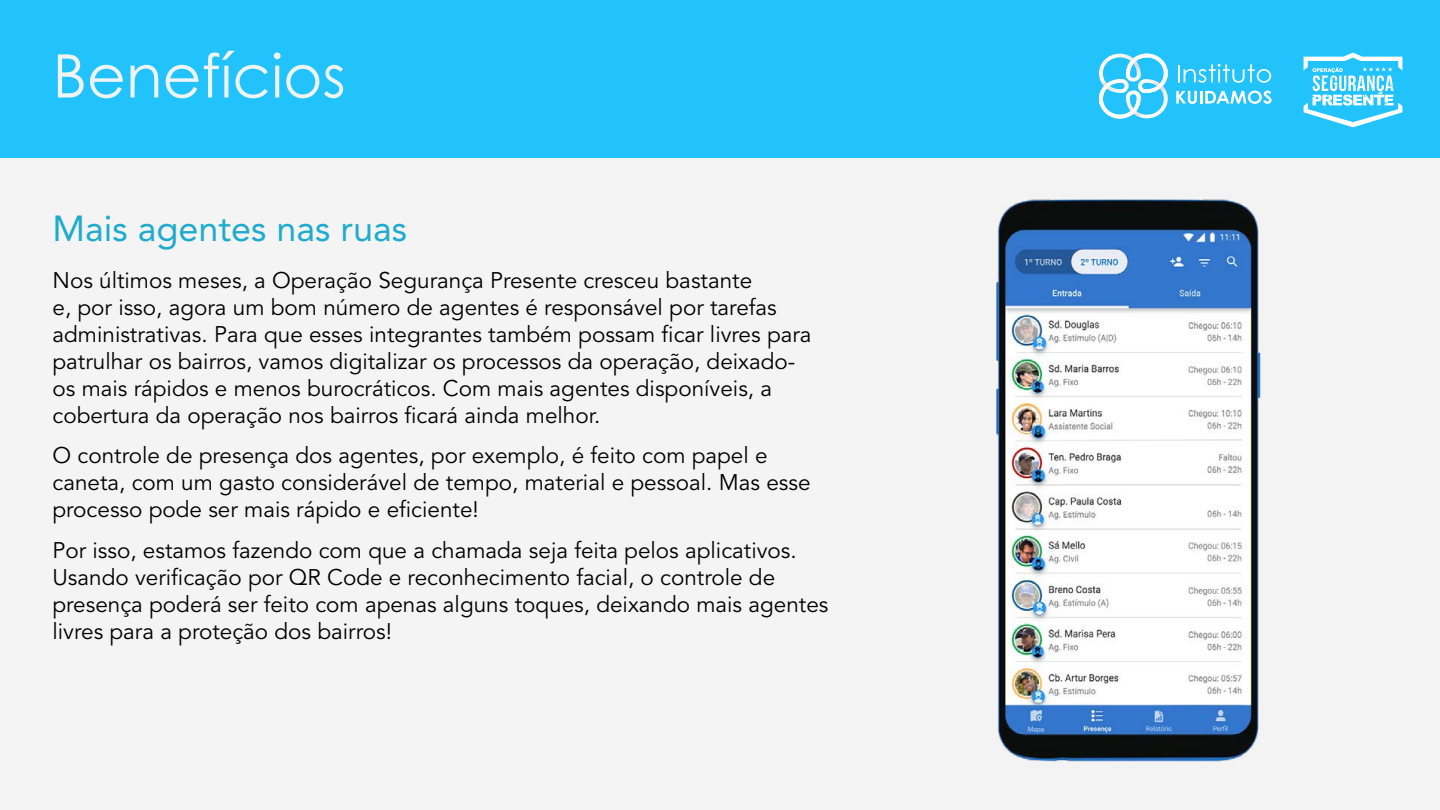
<style>
.page{position:relative;width:1440px;height:810px;background:#f3f4f3}
.page>*{position:absolute;margin:0;border:0;box-sizing:border-box;transform-origin:0 0}
.t1{font:60px "Century Gothic";color:#edf4f3}
.t2{font:36px "Avenir LT Std";color:#1fabcc}
.t3{font:22.5px/27px "Avenir LT Std";color:#000}
</style>
<div class="page">
<div style="left:0;top:0;width:1440px;height:158px;background:#22c2fc"></div>
<svg style="left:1304px;top:53px;width:98px;height:74px"></svg>
<svg style="left:1178px;top:64px;width:93px;height:19px"></svg>
<svg style="left:1176px;top:91px;width:96px;height:13px"></svg>
<svg style="left:1099px;top:53px;width:70px;height:66px"></svg>
<img style="left:996px;top:199px;width:265px;height:563px">
<h1 class="t1" style="left:52px;top:34px;width:295px">Benefícios</h1>
<h2 class="t2" style="left:52px;top:208px;width:356px">Mais agentes nas ruas</h2>
<p class="t3" style="left:52px;top:267px;width:761px">Nos últimos meses, a Operação Segurança Presente cresceu bastante<br>e, por isso, agora um bom número de agentes é responsável por tarefas administrativas. Para que esses integrantes também possam ficar livres para patrulhar os bairros, vamos digitalizar os processos da operação, deixado&shy;os mais rápidos e menos burocráticos. Com mais agentes disponíveis, a cobertura da operação nos bairros ficará ainda melhor.</p>
<p class="t3" style="left:52px;top:443px;width:760px">O controle de presença dos agentes, por exemplo, é feito com papel e caneta, com um gasto considerável de tempo, material e pessoal. Mas esse processo pode ser mais rápido e eficiente!</p>
<p class="t3" style="left:52px;top:537px;width:777px">Por isso, estamos fazendo com que a chamada seja feita pelos aplicativos.<br>Usando verificação por QR Code e reconhecimento facial, o controle de presença poderá ser feito com apenas alguns toques, deixando mais agentes livres para a proteção dos bairros!</p>
</div>
